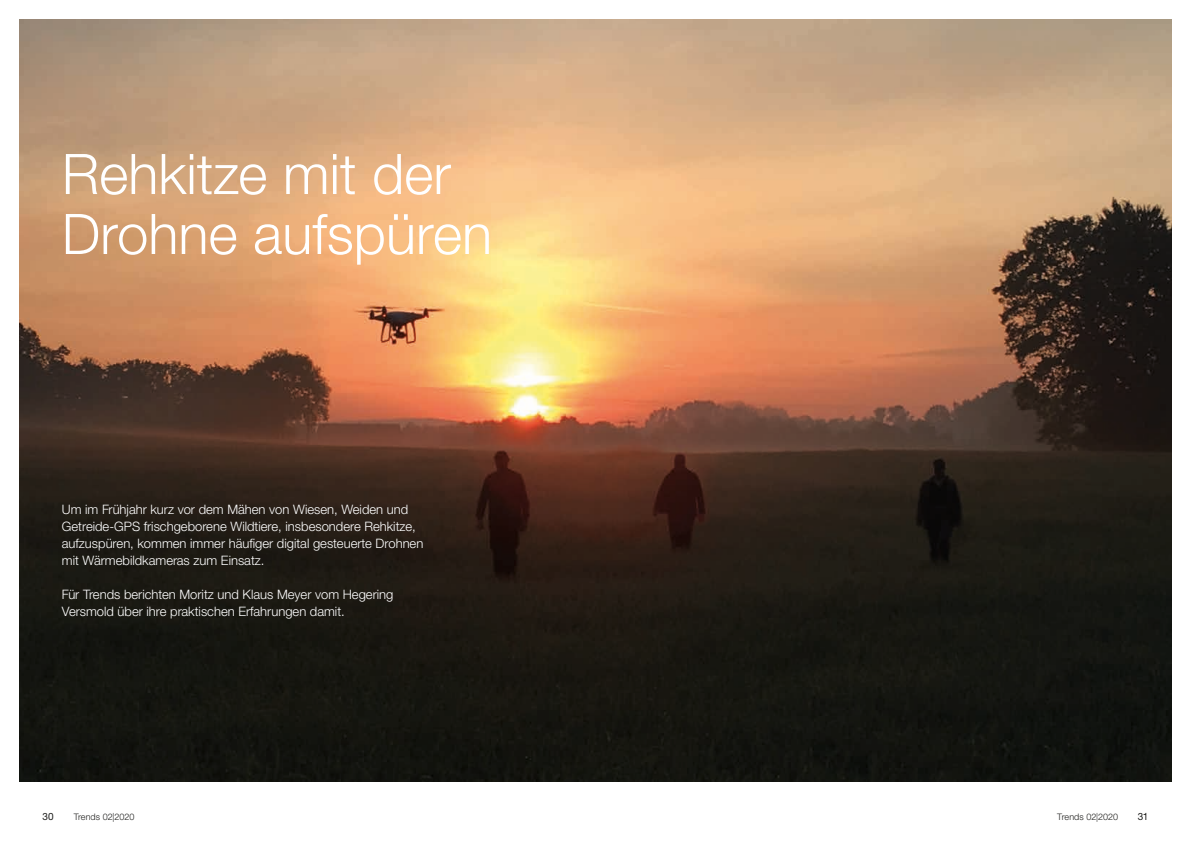
<style>
.page{position:relative;width:1191px;height:842px;background:#fff}
.page>*{position:absolute;margin:0;border:0;box-sizing:border-box;transform-origin:0 0}
.t1{font:300 56px/60px "CLAAS Helvetica Neue";color:#fff}
.t2{font:300 13px/17px "CLAAS Helvetica Neue";color:#fff}
.t3{font:10px "CLAAS Helvetica Neue";color:#1d1d1b}
.t4{font:300 9px "CLAAS Helvetica Neue";color:#1d1d1b}
</style>
<div class="page">
<img style="left:20px;top:20px;width:1151px;height:761px">
<h1 class="t1" style="left:62px;top:145px;width:432px">Rehkitze mit der<br>Drohne aufspüren</h1>
<p class="t2" style="left:62px;top:501px;width:363px">Um im Frühjahr kurz vor dem Mähen von Wiesen, Weiden und Getreide-GPS frischgeborene Wildtiere, insbesondere Rehkitze, aufzuspüren, kommen immer häufiger digital gesteuerte Drohnen mit Wärmebildkameras zum Einsatz.</p>
<p class="t2" style="left:62px;top:586px;width:333px">Für Trends berichten Moritz und Klaus Meyer vom Hegering<br>Versmold über ihre praktischen Erfahrungen damit.</p>
<p class="t3" style="left:43px;top:810px;width:13px">30</p>
<p class="t4" style="left:74px;top:811px;width:62px">Trends 02|2020</p>
<p class="t4" style="left:1057px;top:811px;width:62px">Trends 02|2020</p>
<p class="t3" style="left:1137px;top:810px;width:12px">31</p>
</div>
